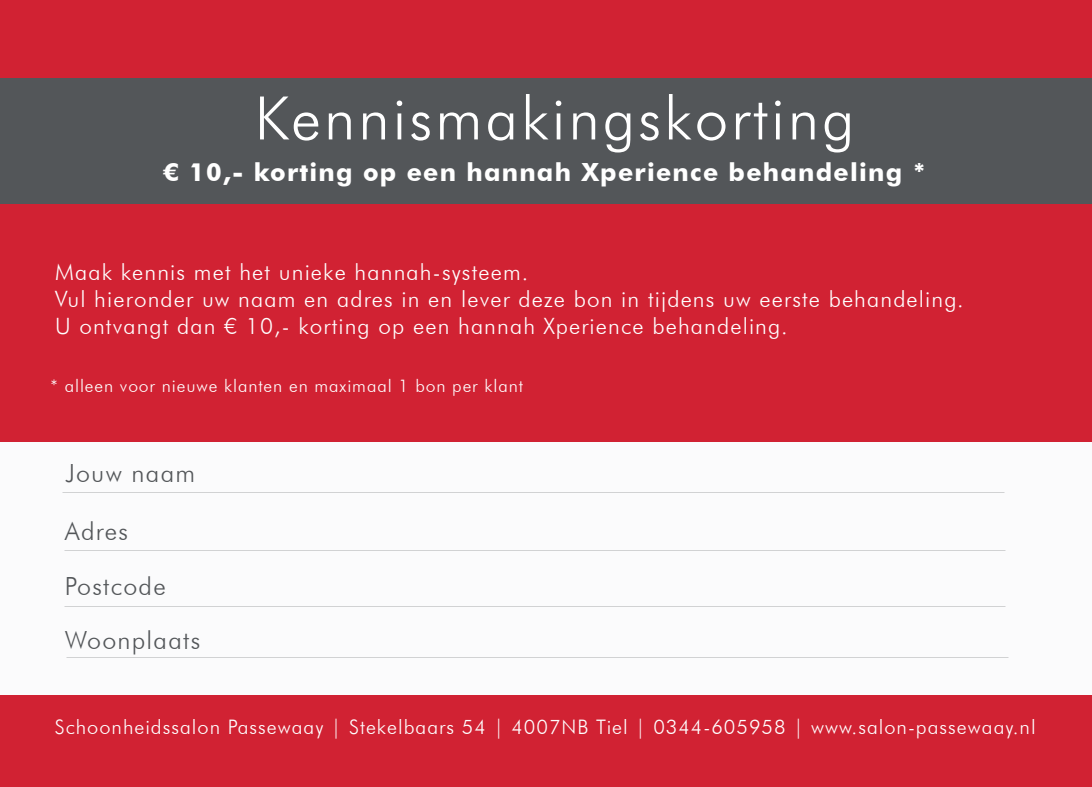
<style>
.page{position:relative;width:1092px;height:787px;background:#fff}
.page>*{position:absolute;margin:0;border:0;box-sizing:border-box;transform-origin:0 0}
.t1{font:300 60px "Futura BT";letter-spacing:.05em;color:#fff}
.t2{font:700 25px "Futura BT";letter-spacing:.05em;color:#fff}
.t3{font:300 25px "Futura BT";letter-spacing:.05em;color:#535659}
.t4{font:300 22.5px/27px "Futura BT";letter-spacing:.05em;color:#fff}
.t5{font:300 20px "Futura BT";letter-spacing:.05em;color:#fff}
.t6{font:300 17.5px "Futura BT";letter-spacing:.05em;color:#fff}
</style>
<div class="page">
<div style="left:0;top:0;width:1091px;height:787px;background:#d12233"></div>
<div style="left:0;top:78px;width:1091px;height:126px;background:#535659"></div>
<div style="left:0;top:442px;width:1091px;height:253px;background:#fbfbfc"></div>
<h1 class="t1" style="left:255px;top:82px;width:601px">Kennismakingskorting</h1>
<p class="t2" style="left:163px;top:157px;width:763px">€ 10,- korting op een hannah Xperience behandeling *</p>
<p class="t4" style="left:55px;top:259px;width:910px">Maak kennis met het unieke hannah-systeem.<br>Vul hieronder uw naam en adres in en lever deze bon in tijdens uw eerste behandeling.<br>U ontvangt dan € 10,- korting op een hannah Xperience behandeling.</p>
<p class="t6" style="left:51px;top:375px;width:474px">* alleen voor nieuwe klanten en maximaal 1 bon per klant</p>
<p class="t3" style="left:65px;top:458px;width:131px">Jouw naam</p>
<p class="t3" style="left:65px;top:516px;width:65px">Adres</p>
<p class="t3" style="left:65px;top:571px;width:102px">Postcode</p>
<p class="t3" style="left:65px;top:625px;width:137px">Woonplaats</p>
<p class="t5" style="left:55px;top:714px;width:982px">Schoonheidssalon Passewaay | Stekelbaars 54 | 4007NB Tiel | 0344-605958 | www.salon-passewaay.nl</p>
</div>
